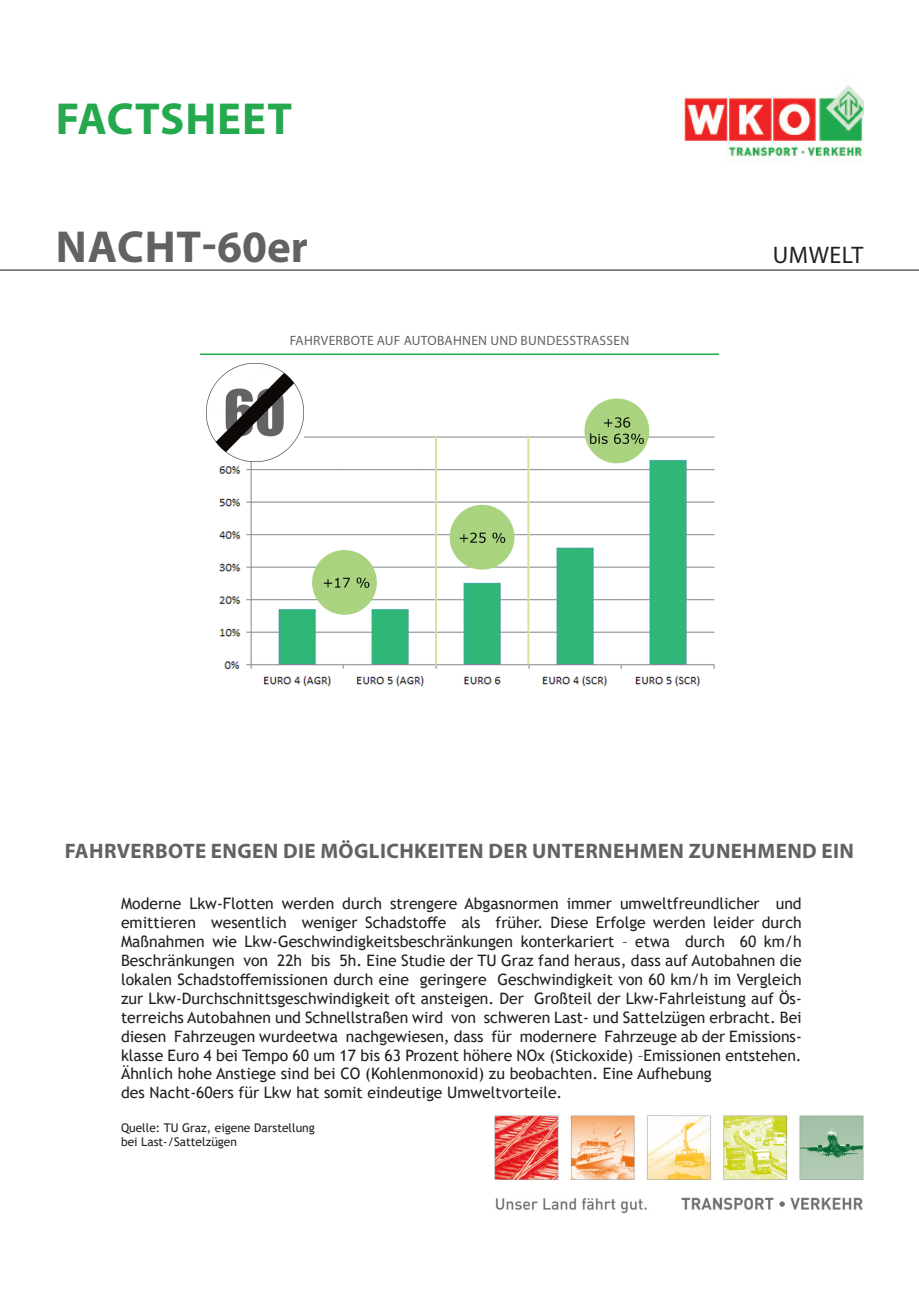
<style>
.page{position:relative;width:919px;height:1289px;background:#fff}
.page>*{position:absolute;margin:0;border:0;box-sizing:border-box;transform-origin:0 0}
.t1{font:700 45px "Myriad Pro";color:#606264}
.t2{font:700 45px "Myriad Pro";letter-spacing:.02em;color:#25a84e}
.t3{font:24px "Myriad Pro";letter-spacing:.02em;color:#231f20}
.t4{font:700 21px "Myriad Pro";letter-spacing:.02em;color:#606264}
.t5{font:15.75px/18.9px "Trebuchet MS";color:#231f20;text-align:justify}
.t6{font:13.5px "Myriad Pro";letter-spacing:.02em;color:#606264}
.t7{font:12px "Trebuchet MS";color:#231f20}
</style>
<div class="page">
<img style="left:682px;top:85px;width:181px;height:74px">
<img style="left:494px;top:1115px;width:369px;height:97px">
<hr style="left:200px;top:353px;width:519px;height:2px;background:#25a84e">
<img style="left:219px;top:363px;width:496px;height:324px">
<img style="left:206px;top:364px;width:97px;height:97px">
<hr style="left:0;top:269px;width:918px;height:2px;background:#606264">
<p class="t2" style="left:56px;top:89px;width:238px">FACTSHEET</p>
<p class="t1" style="left:56px;top:218px;width:254px">NACHT-60er</p>
<p class="t6" style="left:290px;top:332px;width:341px">FAHRVERBOTE AUF AUTOBAHNEN UND BUNDESSTRASSEN</p>
<p class="t3" style="left:772px;top:240px;width:92px">UMWELT</p>
<p class="t4" style="left:65px;top:837px;width:790px">FAHRVERBOTE ENGEN DIE MÖGLICHKEITEN DER UNTERNEHMEN ZUNEHMEND EIN</p>
<p class="t5" style="left:121px;top:894px;width:682px">Moderne Lkw-Flotten werden durch strengere Abgasnormen immer umweltfreundlicher und emittieren wesentlich weniger Schadstoffe als früher. Diese Erfolge werden leider durch Maßnahmen wie Lkw-Geschwindigkeitsbeschränkungen konterkariert – etwa durch 60 km/h Beschränkungen von 22h bis 5h. Eine Studie der TU Graz fand heraus, dass auf Autobahnen die lokalen Schadstoffemissionen durch eine geringere Geschwindigkeit von 60 km/h im Vergleich zur Lkw-Durchschnittsgeschwindigkeit oft ansteigen. Der Großteil der Lkw-Fahrleistung auf Ös&shy;terreichs Autobahnen und Schnellstraßen wird von schweren Last- und Sattelzügen erbracht. Bei diesen Fahrzeugen wurdeetwa nachgewiesen, dass für modernere Fahrzeuge ab der Emissions&shy;klasse Euro 4 bei Tempo 60 um 17 bis 63 Prozent höhere NOx (Stickoxide) –Emissionen entstehen.</p>
<p class="t5" style="left:121px;top:1064px;width:592px">Ähnlich hohe Anstiege sind bei CO (Kohlenmonoxid) zu beobachten. Eine Aufhebung</p>
<p class="t5" style="left:121px;top:1083px;width:443px">des Nacht-60ers für Lkw hat somit eindeutige Umweltvorteile.</p>
<p class="t7" style="left:121px;top:1119px;width:195px">Quelle: TU Graz, eigene Darstellung</p>
<p class="t7" style="left:121px;top:1134px;width:117px">bei Last-/Sattelzügen</p>
</div>
